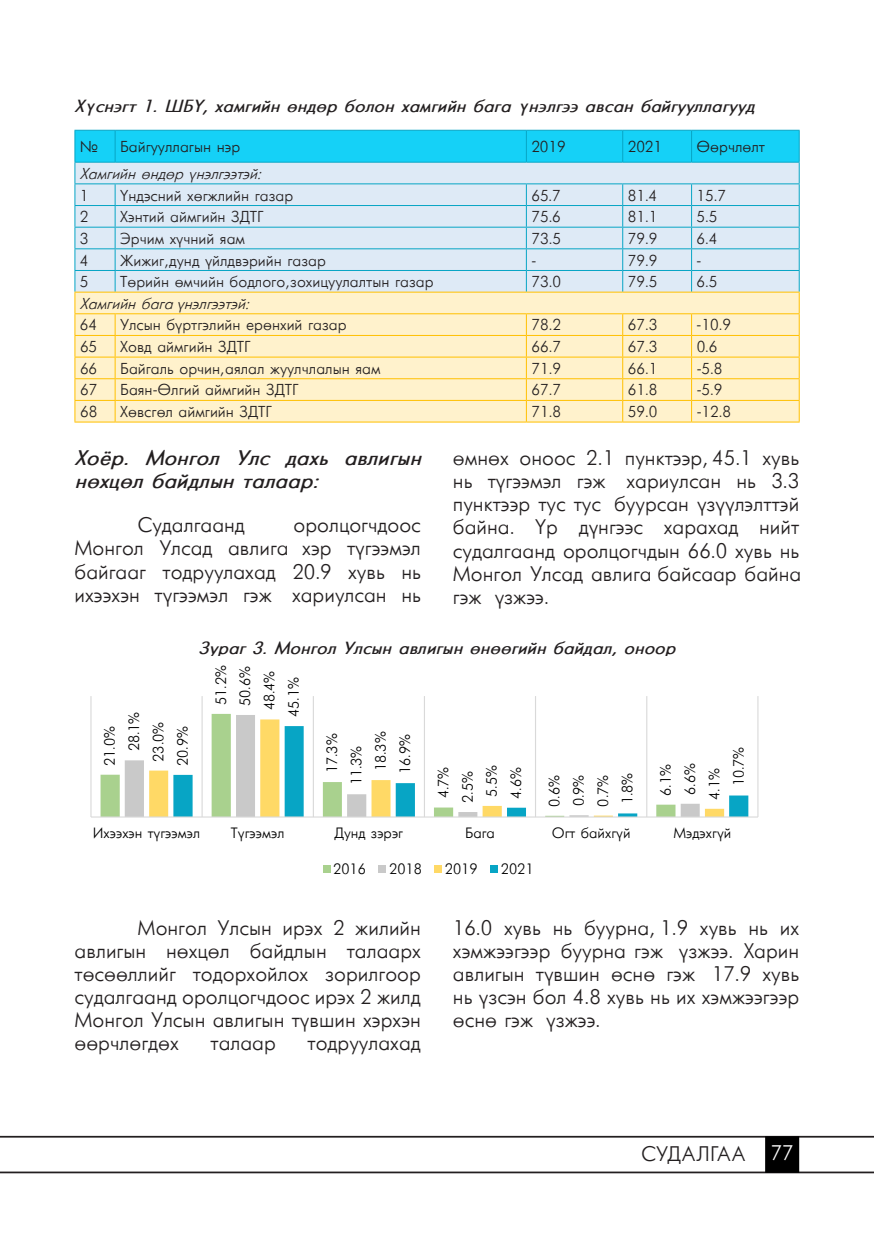
<style>
.page{position:relative;width:874px;height:1241px;background:#fff}
.page>*{position:absolute;margin:0;border:0;box-sizing:border-box;transform-origin:0 0}
.t1{font:21px/23.1px "Mogul Futuris";color:#231f20;text-align:justify}
.t2{font:italic 700 21px/23.1px "Mogul Futuris";color:#231f20}
.t3{font:italic 700 17.5px "Mogul Futuris";color:#231f20}
.t4{font:15.75px "Mogul Futuris";color:#231f20}
.t5{font:italic 15.75px "Mogul Futuris";color:#231f20}
.t6{font:14.88px "Mogul Futuris";color:#000}
.s1{color:#fff}
</style>
<div class="page">
<hr style="left:0;top:1135px;width:873px;height:2px;background:#231f20">
<hr style="left:0;top:1171px;width:873px;height:2px;background:#231f20">
<div style="left:764px;top:1135px;width:34px;height:37px;background:#000;border:2px solid #000"></div>
<hr style="left:74px;top:421px;width:41px;height:1px;background:#ffc000">
<hr style="left:115px;top:421px;width:411px;height:1px;background:#ffc000">
<hr style="left:526px;top:421px;width:96px;height:1px;background:#ffc000">
<hr style="left:622px;top:421px;width:69px;height:1px;background:#ffc000">
<hr style="left:691px;top:421px;width:108px;height:1px;background:#ffc000">
<svg style="left:74px;top:130px;width:725px;height:291px;background:#d1e7dd"></svg>
<hr style="left:90px;top:696px;width:1px;height:120px;background:#d9d9d9">
<hr style="left:201px;top:696px;width:1px;height:120px;background:#d9d9d9">
<hr style="left:312px;top:696px;width:2px;height:120px;background:#d9d9d9">
<hr style="left:423px;top:696px;width:2px;height:120px;background:#d9d9d9">
<hr style="left:534px;top:696px;width:2px;height:120px;background:#d9d9d9">
<hr style="left:646px;top:696px;width:1px;height:120px;background:#d9d9d9">
<hr style="left:757px;top:696px;width:1px;height:120px;background:#d9d9d9">
<svg style="left:100px;top:713px;width:548px;height:103px"></svg>
<svg style="left:125px;top:714px;width:523px;height:102px"></svg>
<svg style="left:149px;top:719px;width:499px;height:97px"></svg>
<svg style="left:173px;top:726px;width:575px;height:90px"></svg>
<hr style="left:91px;top:816px;width:666px;height:1px;background:#d9d9d9">
<div style="left:323px;top:865px;width:7px;height:8px;background:#a9d18e"></div>
<div style="left:378px;top:865px;width:8px;height:8px;background:#c9c9c9"></div>
<div style="left:434px;top:865px;width:7px;height:8px;background:#ffd966"></div>
<div style="left:490px;top:865px;width:7px;height:8px;background:#07a5c5"></div>
<p class="t3" style="left:74px;top:97px;width:681px">Хүснэгт 1. ШБҮ, хамгийн өндөр болон хамгийн бага үнэлгээ авсан байгууллагууд</p>
<p class="t4" style="left:80px;top:139px;width:20px">№</p>
<p class="t4" style="left:120px;top:139px;width:122px">Байгууллагын нэр</p>
<p class="t4" style="left:531px;top:139px;width:36px">2019</p>
<p class="t4" style="left:627px;top:139px;width:36px">2021</p>
<p class="t4" style="left:696px;top:139px;width:70px">Өөрчлөлт</p>
<p class="t5" style="left:80px;top:165px;width:182px">Хамгийн өндөр үнэлгээтэй:</p>
<p class="t4" style="left:80px;top:187px;width:10px">1</p>
<p class="t4" style="left:120px;top:187px;width:175px">Үндэсний хөгжлийн газар</p>
<p class="t4" style="left:531px;top:187px;width:31px">65.7</p>
<p class="t4" style="left:627px;top:187px;width:31px">81.4</p>
<p class="t4" style="left:696px;top:187px;width:31px">15.7</p>
<p class="t4" style="left:80px;top:209px;width:10px">2</p>
<p class="t4" style="left:120px;top:209px;width:145px">Хэнтий аймгийн ЗДТГ</p>
<p class="t4" style="left:531px;top:209px;width:31px">75.6</p>
<p class="t4" style="left:627px;top:209px;width:31px">81.1</p>
<p class="t4" style="left:696px;top:209px;width:22px">5.5</p>
<p class="t4" style="left:80px;top:230px;width:10px">3</p>
<p class="t4" style="left:120px;top:230px;width:126px">Эрчим хүчний яам</p>
<p class="t4" style="left:531px;top:230px;width:31px">73.5</p>
<p class="t4" style="left:627px;top:230px;width:31px">79.9</p>
<p class="t4" style="left:696px;top:230px;width:22px">6.4</p>
<p class="t4" style="left:80px;top:252px;width:10px">4</p>
<p class="t4" style="left:120px;top:252px;width:207px">Жижиг,дунд үйлдвэрийн газар</p>
<p class="t4" style="left:531px;top:252px;width:6px">-</p>
<p class="t4" style="left:627px;top:252px;width:31px">79.9</p>
<p class="t4" style="left:696px;top:252px;width:6px">-</p>
<p class="t4" style="left:80px;top:274px;width:10px">5</p>
<p class="t4" style="left:120px;top:274px;width:315px">Төрийн өмчийн бодлого,зохицуулалтын газар</p>
<p class="t4" style="left:531px;top:274px;width:31px">73.0</p>
<p class="t4" style="left:627px;top:274px;width:31px">79.5</p>
<p class="t4" style="left:696px;top:274px;width:22px">6.5</p>
<p class="t5" style="left:80px;top:295px;width:170px">Хамгийн бага үнэлгээтэй:</p>
<p class="t4" style="left:80px;top:317px;width:19px">64</p>
<p class="t4" style="left:120px;top:317px;width:228px">Улсын бүртгэлийн ерөнхий газар</p>
<p class="t4" style="left:531px;top:317px;width:31px">78.2</p>
<p class="t4" style="left:627px;top:317px;width:31px">67.3</p>
<p class="t4" style="left:696px;top:317px;width:36px">-10.9</p>
<p class="t4" style="left:80px;top:339px;width:19px">65</p>
<p class="t4" style="left:120px;top:339px;width:132px">Ховд аймгийн ЗДТГ</p>
<p class="t4" style="left:531px;top:339px;width:31px">66.7</p>
<p class="t4" style="left:627px;top:339px;width:31px">67.3</p>
<p class="t4" style="left:696px;top:339px;width:22px">0.6</p>
<p class="t4" style="left:80px;top:360px;width:19px">66</p>
<p class="t4" style="left:120px;top:360px;width:261px">Байгаль орчин,аялал жуулчлалын яам</p>
<p class="t4" style="left:531px;top:360px;width:31px">71.9</p>
<p class="t4" style="left:627px;top:360px;width:31px">66.1</p>
<p class="t4" style="left:696px;top:360px;width:27px">-5.8</p>
<p class="t4" style="left:80px;top:382px;width:19px">67</p>
<p class="t4" style="left:120px;top:382px;width:180px">Баян-Өлгий аймгийн ЗДТГ</p>
<p class="t4" style="left:531px;top:382px;width:31px">67.7</p>
<p class="t4" style="left:627px;top:382px;width:31px">61.8</p>
<p class="t4" style="left:696px;top:382px;width:27px">-5.9</p>
<p class="t4" style="left:80px;top:403px;width:19px">68</p>
<p class="t4" style="left:120px;top:403px;width:153px">Хөвсгөл аймгийн ЗДТГ</p>
<p class="t4" style="left:531px;top:403px;width:31px">71.8</p>
<p class="t4" style="left:627px;top:403px;width:31px">59.0</p>
<p class="t4" style="left:696px;top:403px;width:36px">-12.8</p>
<p class="t2" style="left:74px;top:447px;width:348px">Хоёр. Монгол Улс дахь авлигын нөхцөл байдлын талаар:</p>
<p class="t1" style="left:137px;top:514px;width:109px">Судалгаанд</p>
<p class="t1" style="left:74px;top:514px;width:348px;text-indent:219px">оролцогчдоос Монгол Улсад авлига хэр түгээмэл байгааг тодруулахад 20.9 хувь нь ихээхэн түгээмэл гэж хариулсан нь</p>
<p class="t1" style="left:452px;top:447px;width:350px">өмнөх оноос 2.1 пунктээр, 45.1 хувь нь түгээмэл гэж хариулсан нь 3.3 пунктээр тус тус буурсан үзүүлэлттэй байна. Үр дүнгээс харахад нийт судалгаанд оролцогчдын 66.0 хувь нь Монгол Улсад авлига байсаар байна гэж үзжээ.</p>
<p class="t6" style="left:102px;top:765px;width:41px;rotate:-90deg">21.0%</p>
<p class="t6" style="left:126px;top:751px;width:41px;rotate:-90deg">28.1%</p>
<p class="t6" style="left:151px;top:761px;width:41px;rotate:-90deg">23.0%</p>
<p class="t6" style="left:175px;top:765px;width:41px;rotate:-90deg">20.9%</p>
<p class="t3" style="left:198px;top:639px;width:478px">Зураг 3. Монгол Улсын авлигын өнөөгийн байдал, оноор</p>
<p class="t6" style="left:213px;top:704px;width:41px;rotate:-90deg">51.2%</p>
<p class="t6" style="left:237px;top:706px;width:41px;rotate:-90deg">50.6%</p>
<p class="t6" style="left:262px;top:710px;width:41px;rotate:-90deg">48.4%</p>
<p class="t6" style="left:286px;top:716px;width:41px;rotate:-90deg">45.1%</p>
<p class="t6" style="left:324px;top:773px;width:41px;rotate:-90deg">17.3%</p>
<p class="t6" style="left:348px;top:785px;width:41px;rotate:-90deg">11.3%</p>
<p class="t6" style="left:373px;top:771px;width:41px;rotate:-90deg">18.3%</p>
<p class="t6" style="left:397px;top:773px;width:41px;rotate:-90deg">16.9%</p>
<p class="t6" style="left:460px;top:802px;width:33px;rotate:-90deg">2.5%</p>
<p class="t6" style="left:571px;top:806px;width:33px;rotate:-90deg">0.9%</p>
<p class="t6" style="left:682px;top:794px;width:33px;rotate:-90deg">6.6%</p>
<p class="t6" style="left:435px;top:798px;width:33px;rotate:-90deg">4.7%</p>
<p class="t6" style="left:546px;top:806px;width:33px;rotate:-90deg">0.6%</p>
<p class="t6" style="left:657px;top:795px;width:33px;rotate:-90deg">6.1%</p>
<p class="t6" style="left:484px;top:796px;width:33px;rotate:-90deg">5.5%</p>
<p class="t6" style="left:595px;top:806px;width:33px;rotate:-90deg">0.7%</p>
<p class="t6" style="left:706px;top:799px;width:33px;rotate:-90deg">4.1%</p>
<p class="t6" style="left:508px;top:798px;width:33px;rotate:-90deg">4.6%</p>
<p class="t6" style="left:619px;top:804px;width:33px;rotate:-90deg">1.8%</p>
<p class="t6" style="left:730px;top:786px;width:41px;rotate:-90deg">10.7%</p>
<p class="t6" style="left:93px;top:825px;width:109px">Ихээхэн түгээмэл</p>
<p class="t6" style="left:231px;top:825px;width:55px">Түгээмэл</p>
<p class="t6" style="left:334px;top:825px;width:70px">Дунд зэрэг</p>
<p class="t6" style="left:465px;top:825px;width:31px">Бага</p>
<p class="t6" style="left:551px;top:825px;width:80px">Огт байхгүй</p>
<p class="t6" style="left:673px;top:825px;width:59px">Мэдэхгүй</p>
<p class="t6" style="left:333px;top:861px;width:34px">2016</p>
<p class="t6" style="left:389px;top:861px;width:34px">2018</p>
<p class="t6" style="left:445px;top:861px;width:34px">2019</p>
<p class="t6" style="left:500px;top:861px;width:34px">2021</p>
<p class="t1" style="left:74px;top:916px;width:348px;text-indent:63px">Монгол Улсын ирэх 2 жилийн авлигын нөхцөл байдлын талаарх төсөөллийг тодорхойлох зорилгоор судалгаанд оролцогчдоос ирэх 2 жилд Монгол Улсын авлигын түвшин хэрхэн өөрчлөгдөх</p>
<p class="t1" style="left:210px;top:1032px;width:67px">талаар</p>
<p class="t1" style="left:307px;top:1032px;width:115px">тодруулахад</p>
<p class="t1" style="left:452px;top:916px;width:348px">16.0 хувь нь буурна, 1.9 хувь нь их хэмжээгээр буурна гэж үзжээ. Харин авлигын түвшин өснө гэж 17.9 хувь нь үзсэн бол 4.8 хувь нь их хэмжээгээр өснө гэж үзжээ.</p>
<p class="t1" style="left:640px;top:1142px;width:154px">СУДАЛГАА <span class="s1">77</span></p>
</div>
